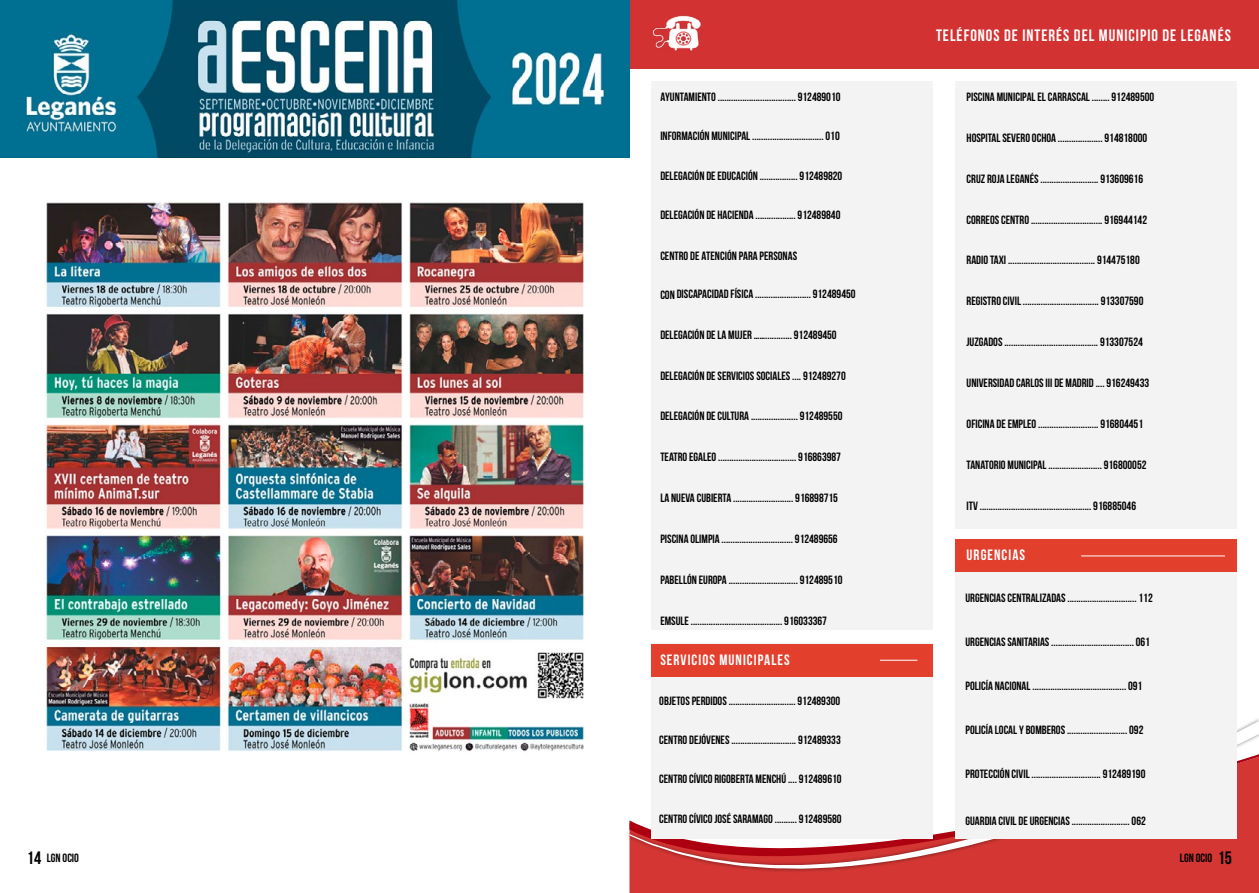
<style>
.page{position:relative;width:1259px;height:893px;background:#fff}
.page>*{position:absolute;margin:0;border:0;box-sizing:border-box;transform-origin:0 0}
.t1{font:700 16.5px "Bebas Neue";letter-spacing:.06em;color:#fff}
.t2{font:700 15px "Bebas Neue";letter-spacing:.07em;color:#fff}
.t3{font:700 12px "Bebas Neue";color:#000}
.s1{font-size:18px}
</style>
<div class="page">
<div style="left:629px;top:0;width:630px;height:68px;background:#d33233"></div>
<div style="left:629px;top:872px;width:630px;height:21px;background:#d33633"></div>
<div style="left:625px;top:717px;width:634px;height:155px;background:#000;opacity:.5"></div>
<svg style="left:629px;top:721px;width:630px;height:148px;fill:#d33633"></svg>
<div style="left:955px;top:572px;width:281px;height:267px;background:#f3f3f3"></div>
<div style="left:955px;top:81px;width:281px;height:448px;background:#f3f3f3"></div>
<div style="left:651px;top:643px;width:281px;height:196px;background:#f3f3f3"></div>
<div style="left:651px;top:81px;width:281px;height:548px;background:#f3f3f3"></div>
<div style="left:651px;top:644px;width:281px;height:32px;background:#e33f2d"></div>
<div style="left:955px;top:540px;width:281px;height:32px;background:#e33f2d"></div>
<img style="left:652px;top:15px;width:49px;height:36px">
<hr style="left:880px;top:660px;width:37px;height:1px;background:#fff">
<hr style="left:1081px;top:556px;width:144px;height:1px;background:#fff">
<img style="left:0;top:0;width:629px;height:157px">
<img style="left:45px;top:201px;width:539px;height:551px">
<p class="t3" style="left:660px;top:90px;width:182px">AYUNTAMIENTO ................................... 912489010</p>
<p class="t3" style="left:660px;top:130px;width:181px">INFORMACIÓN MUNICIPAL ................................ 010</p>
<p class="t3" style="left:660px;top:169px;width:183px">DELEGACIÓN DE EDUCACIÓN ................. 912489820</p>
<p class="t3" style="left:660px;top:208px;width:182px">DELEGACIÓN DE HACIENDA .................. 912489840</p>
<p class="t3" style="left:660px;top:249px;width:138px">CENTRO DE ATENCIÓN PARA PERSONAS</p>
<p class="t3" style="left:660px;top:287px;width:197px">CON DISCAPACIDAD FÍSICA ......................... 912489450</p>
<p class="t3" style="left:660px;top:328px;width:178px">DELEGACIÓN DE LA MUJER ……............ 912489450</p>
<p class="t3" style="left:660px;top:369px;width:187px">DELEGACIÓN DE SERVICIOS SOCIALES .... 912489270</p>
<p class="t3" style="left:660px;top:410px;width:184px">DELEGACIÓN DE CULTURA ..................... 912489550</p>
<p class="t3" style="left:660px;top:451px;width:182px">TEATRO EGALEO ................................... 916863987</p>
<p class="t3" style="left:660px;top:491px;width:179px">LA NUEVA CUBIERTA ........................... 916898715</p>
<p class="t3" style="left:660px;top:532px;width:179px">PISCINA OLIMPIA ................................ 912489656</p>
<p class="t3" style="left:660px;top:573px;width:184px">PABELLÓN EUROPA ............................... 912489510</p>
<p class="t3" style="left:660px;top:614px;width:168px">EMSULE ......................................... 916033367</p>
<p class="t2" style="left:660px;top:651px;width:131px">SERVICIOS MUNICIPALES</p>
<p class="t3" style="left:659px;top:694px;width:183px">OBJETOS PERDIDOS .............................. 912489300</p>
<p class="t3" style="left:659px;top:733px;width:183px">CENTRO DEJÓVENES ............................. 912489333</p>
<p class="t3" style="left:659px;top:773px;width:184px">CENTRO CÍVICO RIGOBERTA MENCHÚ .... 912489610</p>
<p class="t3" style="left:659px;top:812px;width:184px">CENTRO CÍVICO JOSÉ SARAMAGO .......... 912489580</p>
<h1 class="t1" style="left:936px;top:26px;width:296px">TELÉFONOS DE INTERÉS DEL MUNICIPIO DE LEGANÉS</h1>
<p class="t3" style="left:966px;top:90px;width:189px">PISCINA MUNICIPAL EL CARRASCAL ........ 912489500</p>
<p class="t3" style="left:966px;top:131px;width:182px">HOSPITAL SEVERO OCHOA .................... 914818000</p>
<p class="t3" style="left:966px;top:172px;width:178px">CRUZ ROJA LEGANÉS .......................... 913609616</p>
<p class="t3" style="left:966px;top:213px;width:182px">CORREOS CENTRO ................................ 916944142</p>
<p class="t3" style="left:966px;top:254px;width:175px">RADIO TAXI ....................................... 914475180</p>
<p class="t3" style="left:966px;top:295px;width:178px">REGISTRO CIVIL .................................. 913307590</p>
<p class="t3" style="left:966px;top:335px;width:178px">JUZGADOS .......................................... 913307524</p>
<p class="t3" style="left:966px;top:376px;width:184px">UNIVERSIDAD CARLOS III DE MADRID .... 916249433</p>
<p class="t3" style="left:966px;top:417px;width:178px">OFICINA DE EMPLEO ........................... 916804451</p>
<p class="t3" style="left:966px;top:458px;width:181px">TANATORIO MUNICIPAL ........................ 916800052</p>
<p class="t3" style="left:966px;top:499px;width:171px">ITV .................................................. 916885046</p>
<p class="t2" style="left:966px;top:547px;width:60px">URGENCIAS</p>
<p class="t3" style="left:965px;top:591px;width:189px">URGENCIAS CENTRALIZADAS ............................... 112</p>
<p class="t3" style="left:965px;top:635px;width:186px">URGENCIAS SANITARIAS ..................................... 061</p>
<p class="t3" style="left:965px;top:679px;width:178px">POLICÍA NACIONAL .......................................... 091</p>
<p class="t3" style="left:965px;top:723px;width:179px">POLICÍA LOCAL Y BOMBEROS ........................... 092</p>
<p class="t3" style="left:965px;top:767px;width:181px">PROTECCIÓN CIVIL ............................... 912489190</p>
<p class="t3" style="left:965px;top:814px;width:182px">GUARDIA CIVIL DE URGENCIAS .......................... 062</p>
<p class="t3" style="left:27px;top:851px;width:54px"><span class="s1">14</span> LGN OCIO</p>
<p class="t3" style="left:1180px;top:851px;width:54px">LGN OCIO <span class="s1">15</span></p>
</div>
